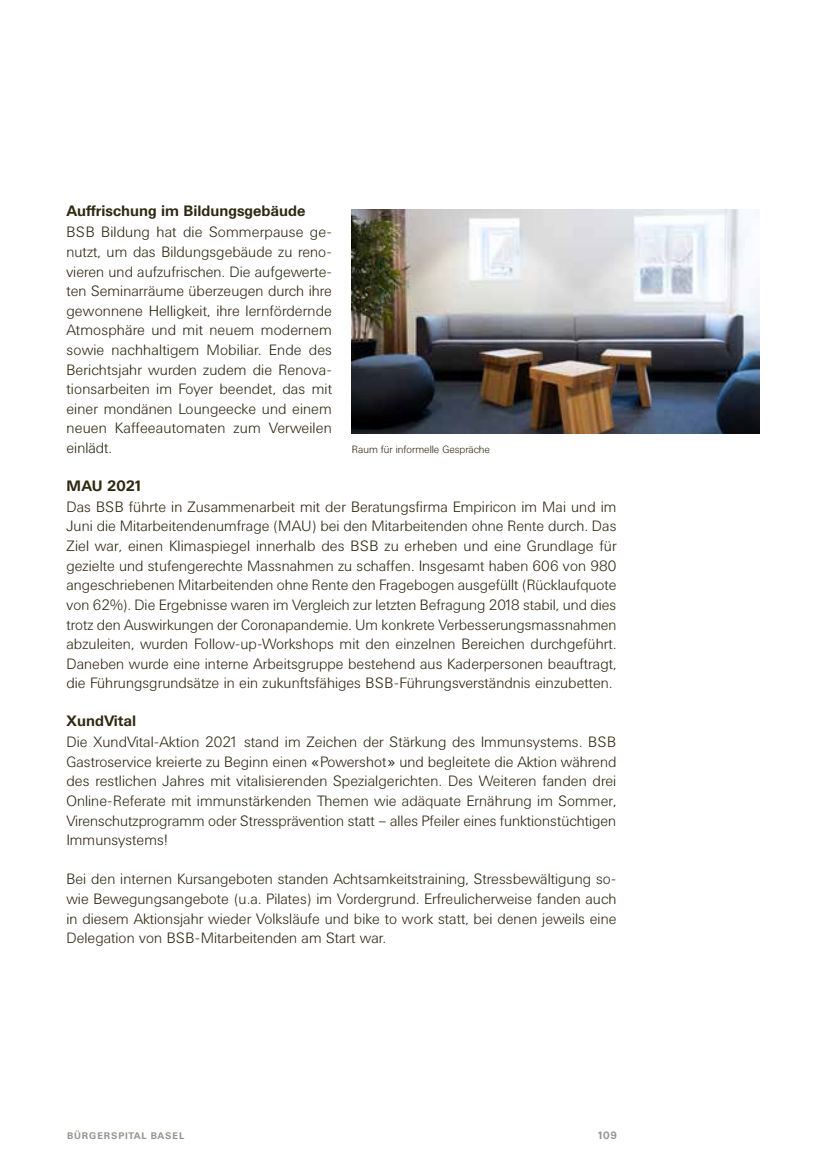
<style>
.page{position:relative;width:819px;height:1166px;background:#fff}
.page>*{position:absolute;margin:0;border:0;box-sizing:border-box;transform-origin:0 0}
.t1{font:300 14.88px/19.6px "Univers BQ";color:#2f2912;text-align:justify}
.t2{font:700 14.88px "Univers BQ";color:#2f2912}
.t3{font:300 10.5px "Univers BQ";letter-spacing:-.005em;color:#2f2912}
.t4{font:700 10.5px "Univers BQ";color:#959490}
.t5{font:700 9.45px "Univers BQ";color:#959490}
.s1{font-family:"Lucida Grande";font-weight:400}
</style>
<div class="page">
<img style="left:352px;top:210px;width:407px;height:223px">
<p class="t2" style="left:66px;top:203px;width:240px">Auffrischung im Bildungsgebäude</p>
<p class="t1" style="left:66px;top:223px;width:267px">BSB Bildung hat die Sommerpause ge&shy;nutzt, um das Bildungsgebäude zu reno&shy;vieren und aufzufrischen. Die aufgewerte&shy;ten Seminarräume überzeugen durch ihre gewonnene Helligkeit, ihre lernfördernde Atmosphäre und mit neuem modernem sowie nachhaltigem Mobiliar. Ende des Berichtsjahr wurden zudem die Renova&shy;tionsarbeiten im Foyer beendet, das mit einer mondänen Loungeecke und einem neuen Kaffeeautomaten zum Verweilen einlädt.</p>
<p class="t2" style="left:66px;top:477px;width:78px">MAU 2021</p>
<p class="t1" style="left:66px;top:497px;width:551px">Das BSB führte in Zusammenarbeit mit der Beratungsfirma Empiricon im Mai und im Juni die Mitarbeitendenumfrage (MAU) bei den Mitarbeitenden ohne Rente durch. Das Ziel war, einen Klimaspiegel innerhalb des BSB zu erheben und eine Grundlage für gezielte und stufengerechte Massnahmen zu schaffen. Insgesamt haben 606 von 980 angeschriebenen Mitarbeitenden ohne Rente den Fragebogen ausgefüllt (Rücklaufquote von 62%). Die Ergebnisse waren im Vergleich zur letzten Befragung 2018 stabil, und dies trotz den Auswirkungen der Coronapandemie. Um konkrete Verbesserungsmassnahmen abzuleiten, wurden Follow-up-Workshops mit den einzelnen Bereichen durchgeführt.<br>Daneben wurde eine interne Arbeitsgruppe bestehend aus Kaderpersonen beauftragt, die Führungsgrundsätze in ein zukunftsfähiges BSB-Führungsverständnis einzubetten.</p>
<p class="t2" style="left:66px;top:712px;width:71px">XundVital</p>
<p class="t1" style="left:66px;top:732px;width:551px">Die XundVital-Aktion 2021 stand im Zeichen der Stärkung des Immunsystems. BSB Gastroservice kreierte zu Beginn einen <span class="s1">«</span>Powershot<span class="s1">»</span> und begleitete die Aktion während des restlichen Jahres mit vitalisierenden Spezialgerichten. Des Weiteren fanden drei Online-Referate mit immunstärkenden Themen wie adäquate Ernährung im Sommer, Virenschutzprogramm oder Stressprävention statt – alles Pfeiler eines funktionstüchtigen Immunsystems!</p>
<p class="t1" style="left:66px;top:870px;width:551px">Bei den internen Kursangeboten standen Achtsamkeitstraining, Stressbewältigung so&shy;wie Bewegungsangebote (u.a. Pilates) im Vordergrund. Erfreulicherweise fanden auch in diesem Aktionsjahr wieder Volksläufe und bike to work statt, bei denen jeweils eine Delegation von BSB-Mitarbeitenden am Start war.</p>
<p class="t3" style="left:352px;top:444px;width:140px">Raum für informelle Gespräche</p>
<p class="t5" style="left:67px;top:1130px;width:16px">Bürgers</p>
<p class="t5" style="left:119px;top:1130px;width:47px">pital Base</p>
<p class="t5" style="left:179px;top:1130px;width:7px">l</p>
<p class="t4" style="left:597px;top:1129px;width:21px">109</p>
</div>
